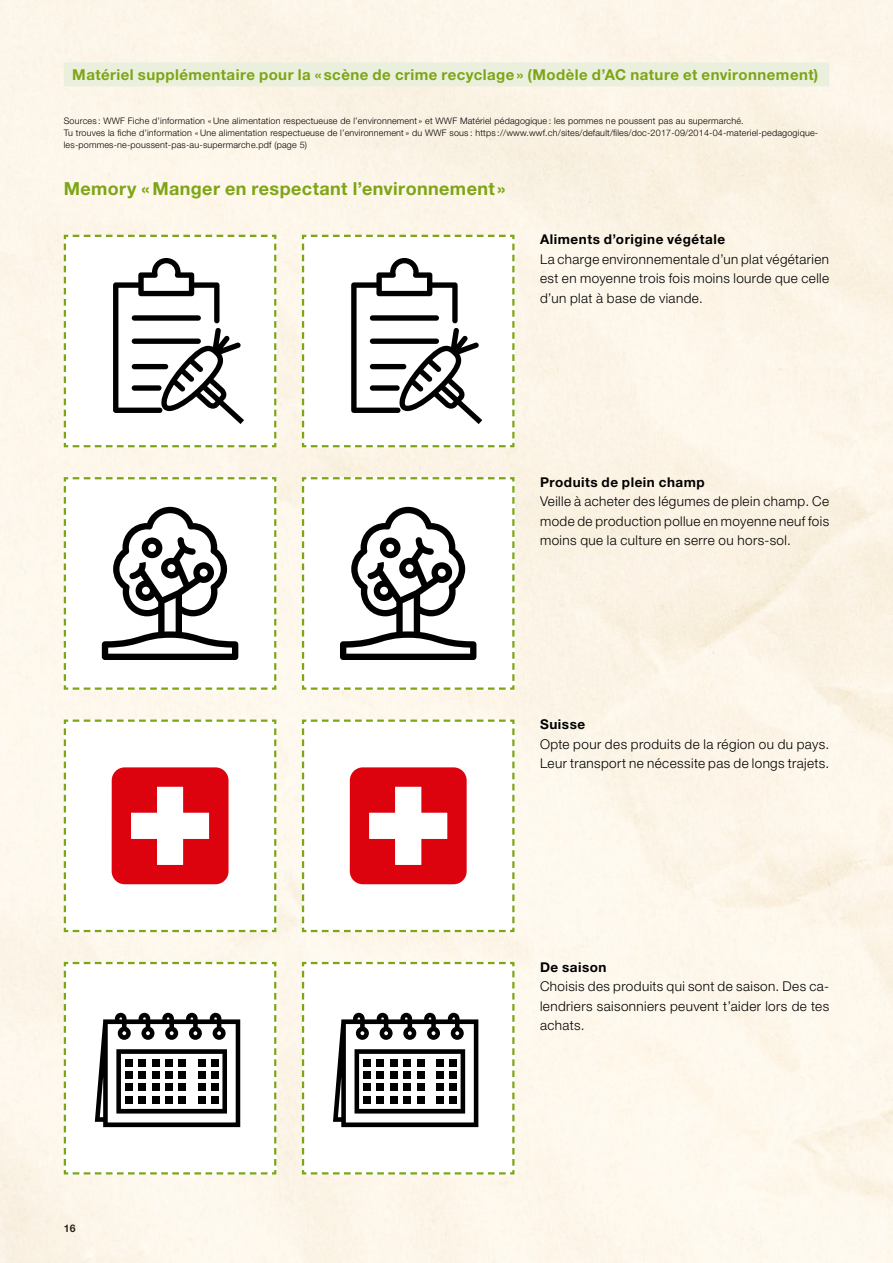
<style>
.page{position:relative;width:893px;height:1263px;background:#fff}
.page>*{position:absolute;margin:0;border:0;box-sizing:border-box;transform-origin:0 0}
.t1{font:700 18px "Helvetica Neue LT Std";letter-spacing:.02em;color:#7da516}
.t2{font:700 15px "Helvetica Neue LT Std";letter-spacing:.03em;color:#7da516}
.t3{font:300 13.5px/19.5px "Helvetica Neue LT Std";letter-spacing:.03em;color:#000;text-align:justify}
.t4{font:700 13.5px "Helvetica Neue LT Std";letter-spacing:.04em;color:#000}
.t5{font:700 10.5px "Helvetica Neue LT Std";color:#000}
.t6{font:300 9px/12px "Helvetica Neue LT Std";letter-spacing:.02em;color:#000}
</style>
<div class="page">
<div style="left:64px;top:62px;width:765px;height:24px;background:#ebf0de"></div>
<svg style="left:63px;top:234px;width:215px;height:214px"></svg>
<svg style="left:301px;top:234px;width:215px;height:214px"></svg>
<svg style="left:63px;top:476px;width:215px;height:215px"></svg>
<svg style="left:301px;top:476px;width:215px;height:215px"></svg>
<svg style="left:63px;top:718px;width:215px;height:215px"></svg>
<svg style="left:301px;top:718px;width:215px;height:215px"></svg>
<svg style="left:63px;top:961px;width:215px;height:215px"></svg>
<svg style="left:301px;top:961px;width:215px;height:215px"></svg>
<svg style="left:113px;top:258px;width:131px;height:166px"></svg>
<svg style="left:351px;top:258px;width:131px;height:166px"></svg>
<svg style="left:95px;top:1013px;width:145px;height:114px"></svg>
<div style="left:125px;top:1059px;width:7px;height:8px;background:#000"></div>
<div style="left:139px;top:1059px;width:7px;height:8px;background:#000"></div>
<div style="left:152px;top:1059px;width:7px;height:8px;background:#000"></div>
<div style="left:165px;top:1059px;width:8px;height:8px;background:#000"></div>
<div style="left:179px;top:1059px;width:7px;height:8px;background:#000"></div>
<div style="left:211px;top:1059px;width:7px;height:8px;background:#000"></div>
<div style="left:198px;top:1059px;width:8px;height:8px;background:#000"></div>
<div style="left:125px;top:1072px;width:7px;height:7px;background:#000"></div>
<div style="left:139px;top:1072px;width:7px;height:7px;background:#000"></div>
<div style="left:152px;top:1072px;width:7px;height:7px;background:#000"></div>
<div style="left:165px;top:1072px;width:8px;height:7px;background:#000"></div>
<div style="left:179px;top:1072px;width:7px;height:7px;background:#000"></div>
<div style="left:211px;top:1072px;width:7px;height:7px;background:#000"></div>
<div style="left:198px;top:1072px;width:8px;height:7px;background:#000"></div>
<div style="left:125px;top:1084px;width:7px;height:7px;background:#000"></div>
<div style="left:139px;top:1084px;width:7px;height:7px;background:#000"></div>
<div style="left:152px;top:1084px;width:7px;height:7px;background:#000"></div>
<div style="left:165px;top:1084px;width:8px;height:7px;background:#000"></div>
<div style="left:179px;top:1084px;width:7px;height:7px;background:#000"></div>
<div style="left:211px;top:1084px;width:7px;height:7px;background:#000"></div>
<div style="left:198px;top:1084px;width:8px;height:7px;background:#000"></div>
<div style="left:125px;top:1096px;width:7px;height:7px;background:#000"></div>
<div style="left:139px;top:1096px;width:7px;height:7px;background:#000"></div>
<div style="left:152px;top:1096px;width:7px;height:7px;background:#000"></div>
<div style="left:165px;top:1096px;width:8px;height:7px;background:#000"></div>
<div style="left:179px;top:1096px;width:7px;height:7px;background:#000"></div>
<div style="left:211px;top:1096px;width:7px;height:7px;background:#000"></div>
<div style="left:198px;top:1096px;width:8px;height:7px;background:#000"></div>
<svg style="left:333px;top:1013px;width:145px;height:114px"></svg>
<div style="left:363px;top:1059px;width:7px;height:8px;background:#000"></div>
<div style="left:377px;top:1059px;width:7px;height:8px;background:#000"></div>
<div style="left:390px;top:1059px;width:7px;height:8px;background:#000"></div>
<div style="left:404px;top:1059px;width:7px;height:8px;background:#000"></div>
<div style="left:417px;top:1059px;width:7px;height:8px;background:#000"></div>
<div style="left:449px;top:1059px;width:7px;height:8px;background:#000"></div>
<div style="left:437px;top:1059px;width:7px;height:8px;background:#000"></div>
<div style="left:363px;top:1072px;width:7px;height:7px;background:#000"></div>
<div style="left:377px;top:1072px;width:7px;height:7px;background:#000"></div>
<div style="left:390px;top:1072px;width:7px;height:7px;background:#000"></div>
<div style="left:404px;top:1072px;width:7px;height:7px;background:#000"></div>
<div style="left:417px;top:1072px;width:7px;height:7px;background:#000"></div>
<div style="left:449px;top:1072px;width:7px;height:7px;background:#000"></div>
<div style="left:437px;top:1072px;width:7px;height:7px;background:#000"></div>
<div style="left:363px;top:1084px;width:7px;height:7px;background:#000"></div>
<div style="left:377px;top:1084px;width:7px;height:7px;background:#000"></div>
<div style="left:390px;top:1084px;width:7px;height:7px;background:#000"></div>
<div style="left:404px;top:1084px;width:7px;height:7px;background:#000"></div>
<div style="left:417px;top:1084px;width:7px;height:7px;background:#000"></div>
<div style="left:449px;top:1084px;width:7px;height:7px;background:#000"></div>
<div style="left:437px;top:1084px;width:7px;height:7px;background:#000"></div>
<div style="left:363px;top:1096px;width:7px;height:7px;background:#000"></div>
<div style="left:377px;top:1096px;width:7px;height:7px;background:#000"></div>
<div style="left:390px;top:1096px;width:7px;height:7px;background:#000"></div>
<div style="left:404px;top:1096px;width:7px;height:7px;background:#000"></div>
<div style="left:417px;top:1096px;width:7px;height:7px;background:#000"></div>
<div style="left:449px;top:1096px;width:7px;height:7px;background:#000"></div>
<div style="left:437px;top:1096px;width:7px;height:7px;background:#000"></div>
<svg style="left:102px;top:507px;width:136px;height:153px"></svg>
<svg style="left:340px;top:507px;width:136px;height:153px"></svg>
<svg style="left:112px;top:767px;width:117px;height:117px"></svg>
<svg style="left:350px;top:767px;width:117px;height:117px"></svg>
<p class="t2" style="left:72px;top:65px;width:748px">Matériel supplémentaire pour la « scène de crime recyclage » (Modèle d’AC nature et environnement)</p>
<p class="t6" style="left:64px;top:114px;width:756px">Sources : WWF Fiche d’information «Une alimentation respectueuse de l’environnement » et WWF Matériel pédagogique : les pommes ne poussent pas au supermarché.<br>Tu trouves la fiche d’information «Une alimentation respectueuse de l’environnement » du WWF sous : https ://www.wwf.ch/sites/default/files/doc-2017-09/2014-04-materiel-pedagogique&shy;les-pommes-ne-poussent-pas-au-supermarche.pdf (page 5)</p>
<h1 class="t1" style="left:64px;top:177px;width:443px">Memory « Manger en respectant l’environnement »</h1>
<p class="t4" style="left:540px;top:231px;width:187px">Aliments d’origine végétale</p>
<p class="t3" style="left:540px;top:249px;width:291px">La charge environnementale d’un plat végétarien est en moyenne trois fois moins lourde que celle d’un plat à base de viande.</p>
<p class="t4" style="left:540px;top:474px;width:166px">Produits de plein champ</p>
<p class="t3" style="left:540px;top:491px;width:291px">Veille à acheter des légumes de plein champ. Ce mode de production pollue en moyenne neuf fois moins que la culture en serre ou hors-sol.</p>
<p class="t4" style="left:540px;top:716px;width:47px">Suisse</p>
<p class="t3" style="left:540px;top:734px;width:291px">Opte pour des produits de la région ou du pays.<br>Leur transport ne nécessite pas de longs trajets.</p>
<p class="t5" style="left:64px;top:1222px;width:13px">16</p>
<p class="t4" style="left:540px;top:958px;width:68px">De saison</p>
<p class="t3" style="left:540px;top:976px;width:291px">Choisis des produits qui sont de saison. Des ca&shy;lendriers saisonniers peuvent t’aider lors de tes achats.</p>
</div>
